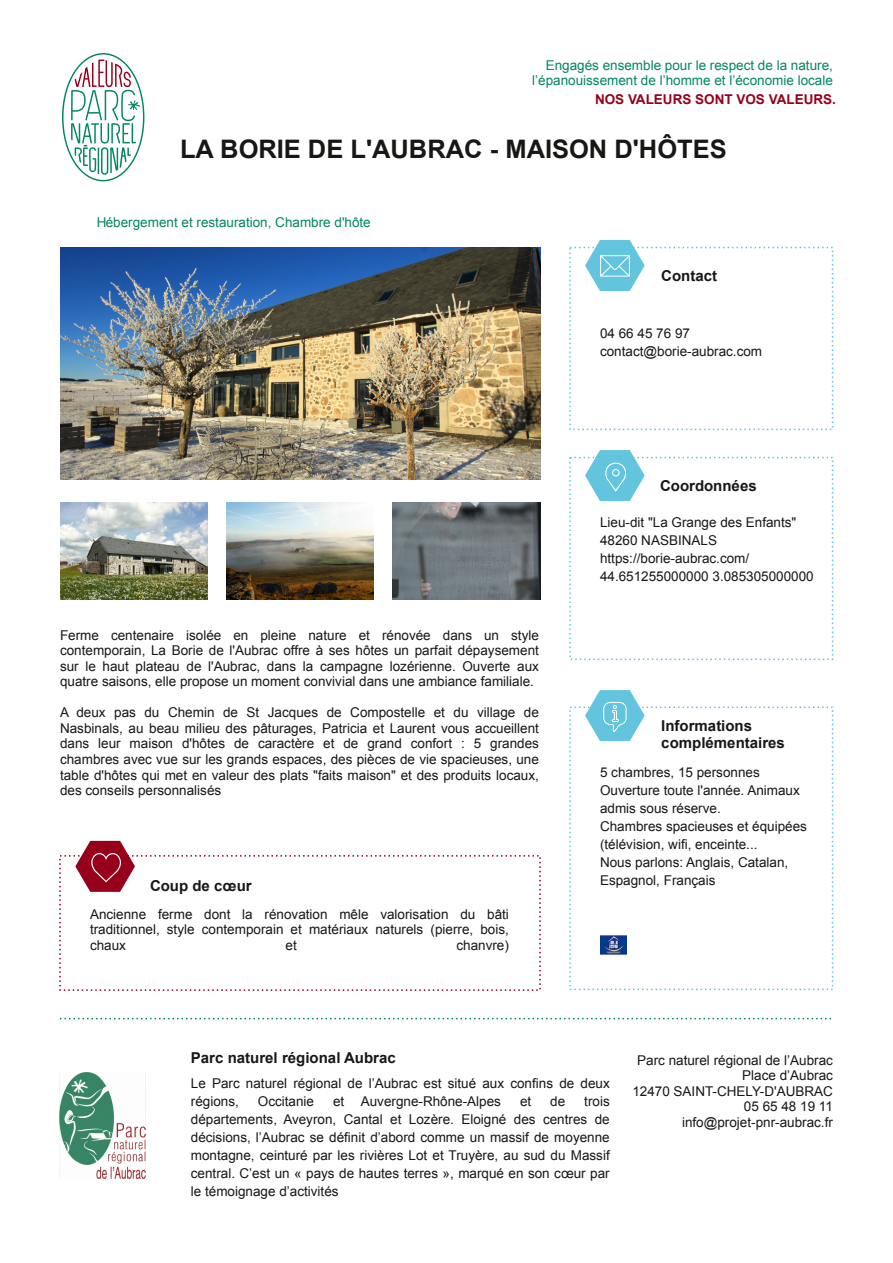
<style>
.page{position:relative;width:893px;height:1263px;background:#fff}
.page>*{position:absolute;margin:0;border:0;box-sizing:border-box;transform-origin:0 0}
.t1{font:700 25.5px "Arial";color:#181715}
.t2{font:700 15px/17.2px "Arial";color:#181715}
.t3{font:13.5px/18px "Arial";color:#181715}
.t4{font:13.5px/15.5px "Arial";color:#028663;text-align:right}
.t5{font:700 13.5px "Arial";color:#97001b}
</style>
<div class="page">
<img style="left:59px;top:1072px;width:86px;height:106px">
<svg style="left:60px;top:1018px;width:772px;height:1px"></svg>
<img style="left:600px;top:935px;width:26px;height:20px">
<svg style="left:585px;top:690px;width:60px;height:51px"></svg>
<svg style="left:585px;top:450px;width:60px;height:51px"></svg>
<svg style="left:585px;top:240px;width:60px;height:51px"></svg>
<svg style="left:75px;top:841px;width:60px;height:51px"></svg>
<img style="left:393px;top:502px;width:147px;height:98px">
<img style="left:226px;top:502px;width:148px;height:98px">
<img style="left:60px;top:502px;width:147px;height:98px">
<img style="left:60px;top:248px;width:480px;height:232px">
<svg style="left:62px;top:53px;width:83px;height:129px"></svg>
<p class="t4" style="left:532px;top:57px;width:302px">Engagés ensemble pour le respect de la nature, l’épanouissement de l’homme et l’économie locale</p>
<p class="t5" style="left:595px;top:92px;width:242px">NOS VALEURS SONT VOS VALEURS.</p>
<h1 class="t1" style="left:180px;top:135px;width:548px">LA BORIE DE L'AUBRAC - MAISON D'HÔTES</h1>
<p class="t4" style="left:96px;top:215px;width:276px">Hébergement et restauration, Chambre d'hôte</p>
<p class="t3" style="left:60px;top:627px;width:480px;line-height:15.5px;text-align:justify">Ferme centenaire isolée en pleine nature et rénovée dans un style contemporain, La Borie de l'Aubrac offre à ses hôtes un parfait dépaysement sur le haut plateau de l'Aubrac, dans la campagne lozérienne. Ouverte aux quatre saisons, elle propose un moment convivial dans une ambiance familiale.</p>
<p class="t3" style="left:60px;top:705px;width:480px;line-height:15.5px;text-align:justify">A deux pas du Chemin de St Jacques de Compostelle et du village de Nasbinals, au beau milieu des pâturages, Patricia et Laurent vous accueillent dans leur maison d'hôtes de caractère et de grand confort : 5 grandes chambres avec vue sur les grands espaces, des pièces de vie spacieuses, une table d'hôtes qui met en valeur des plats "faits maison" et des produits locaux, des conseils personnalisés</p>
<p class="t2" style="left:150px;top:877px;width:103px">Coup de cœur</p>
<p class="t3" style="left:90px;top:906px;width:420px;line-height:15.5px;text-align:justify">Ancienne ferme dont la rénovation mêle valorisation du bâti traditionnel, style contemporain et matériaux naturels (pierre, bois, chaux</p>
<p class="t3" style="left:286px;top:936px;width:13px">et</p>
<p class="t3" style="left:456px;top:936px;width:54px">chanvre)</p>
<p class="t2" style="left:661px;top:267px;width:57px">Contact</p>
<p class="t3" style="left:600px;top:324px;width:164px">04 66 45 76 97 contact@borie-aubrac.com</p>
<p class="t2" style="left:660px;top:477px;width:98px">Coordonnées</p>
<p class="t3" style="left:600px;top:514px;width:215px">Lieu-dit "La Grange des Enfants"<br>48260 NASBINALS https://borie-aubrac.com/<br>44.651255000000 3.085305000000</p>
<p class="t2" style="left:661px;top:717px;width:125px">Informations complémentaires</p>
<p class="t3" style="left:600px;top:763px;width:208px">5 chambres, 15 personnes<br>Ouverture toute l'année. Animaux admis sous réserve.<br>Chambres spacieuses et équipées (télévision, wifi, enceinte...<br>Nous parlons: Anglais, Catalan,<br>Espagnol, Français</p>
<p class="t2" style="left:191px;top:1049px;width:206px">Parc naturel régional Aubrac</p>
<p class="t3" style="left:191px;top:1074px;width:420px">Le Parc naturel régional de l’Aubrac est situé aux confins de deux régions,</p>
<p class="t3" style="left:258px;top:1092px;width:58px">Occitanie</p>
<p class="t3" style="left:333px;top:1092px;width:169px">et Auvergne-Rhône-Alpes</p>
<p class="t3" style="left:520px;top:1092px;width:13px">et</p>
<p class="t3" style="left:550px;top:1092px;width:17px">de</p>
<p class="t3" style="left:191px;top:1092px;width:420px;text-align:justify;text-indent:393px">trois départements, Aveyron, Cantal et Lozère. Eloigné des centres de décisions, l’Aubrac se définit d’abord comme un massif de moyenne montagne, ceinturé par les rivières Lot et Truyère, au sud du Massif central. C’est un « pays de hautes terres », marqué en son cœur par le témoignage d’activités</p>
<p class="t3" style="left:632px;top:1052px;width:202px;line-height:15.5px;text-align:right">Parc naturel régional de l’Aubrac<br>Place d’Aubrac<br>12470 SAINT-CHELY-D'AUBRAC<br>05 65 48 19 11 info@projet-pnr-aubrac.fr</p>
</div>
